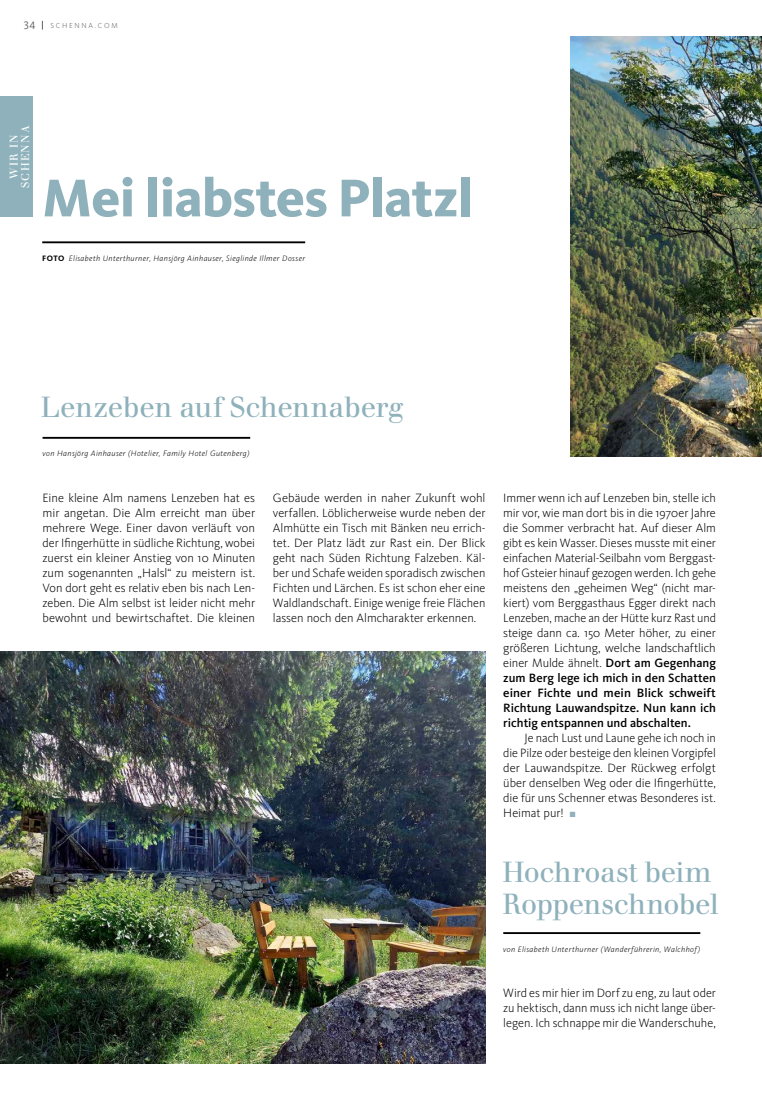
<style>
.page{position:relative;width:762px;height:1099px;background:#fff}
.page>*{position:absolute;margin:0;border:0;box-sizing:border-box;transform-origin:0 0}
.t1{font:800 55px "Kievit OT";letter-spacing:-.015em;color:#8eb1bb}
.t2{font:28.75px/31.2px "Walbaum";letter-spacing:-.01em;color:#8eb1bb}
.t3{font:300 12.5px/15px "Kievit OT";letter-spacing:-.005em;color:#000;text-align:justify}
.t4{font:11.25px/11.2px "Walbaum";letter-spacing:.11em;color:#fff;text-align:center}
.t5{font:11.25px "Kievit OT";color:#636362}
.t6{font:italic 300 8.12px "Kievit OT";letter-spacing:.045em;color:#000}
.t7{font:300 7.5px "Kievit OT";letter-spacing:.23em;color:#636362}
.s1{font-weight:700;font-style:normal}
.s2{font-weight:500}
.s3{color:#8eb1bb}
</style>
<div class="page">
<hr style="left:503px;top:932px;width:197px;height:2px;background:#000">
<hr style="left:43px;top:437px;width:207px;height:2px;background:#000">
<img style="left:571px;top:36px;width:191px;height:420px">
<img style="left:0;top:651px;width:485px;height:412px">
<hr style="left:42px;top:241px;width:263px;height:2px;background:#000">
<div style="left:0;top:96px;width:33px;height:121px;background:#8eb1bb"></div>
<p class="t5" style="left:24px;top:19px;width:13px">34</p>
<p class="t7" style="left:50px;top:22px;width:69px">SCHENNA.COM</p>
<p class="t4" style="left:8px;top:188px;width:64px;rotate:-90deg">WIR IN<br>SCHENNA</p>
<h1 class="t1" style="left:43px;top:165px;width:432px">Mei liabstes Platzl</h1>
<p class="t6" style="left:42px;top:254px;width:264px"><span class="s1">FOTO</span> Elisabeth Unterthurner, Hansjörg Ainhauser, Sieglinde Illmer Dosser</p>
<h2 class="t2" style="left:41px;top:392px;width:364px">Lenzeben auf Schennaberg</h2>
<p class="t6" style="left:43px;top:449px;width:208px">von Hansjörg Ainhauser (Hotelier, Family Hotel Gutenberg)</p>
<p class="t3" style="left:43px;top:490px;width:214px">Eine kleine Alm namens Lenzeben hat es mir angetan. Die Alm erreicht man über mehrere Wege. Einer davon verläuft von der Ifingerhütte in südliche Richtung, wobei zuerst ein kleiner Anstieg von 10 Minuten zum sogenannten „Halsl“ zu meistern ist.<br>Von dort geht es relativ eben bis nach Len&shy;zeben. Die Alm selbst ist leider nicht mehr bewohnt und bewirtschaftet. Die kleinen</p>
<p class="t3" style="left:273px;top:490px;width:214px">Gebäude werden in naher Zukunft wohl verfallen. Löblicherweise wurde neben der Almhütte ein Tisch mit Bänken neu errich&shy;tet. Der Platz lädt zur Rast ein. Der Blick geht nach Süden Richtung Falzeben. Käl&shy;ber und Schafe weiden sporadisch zwischen Fichten und Lärchen. Es ist schon eher eine Waldlandschaft. Einige wenige freie Flächen lassen noch den Almcharakter erkennen.</p>
<p class="t3" style="left:503px;top:490px;width:214px">Immer wenn ich auf Lenzeben bin, stelle ich mir vor, wie man dort bis in die 1970er Jahre die Sommer verbracht hat. Auf dieser Alm gibt es kein Wasser. Dieses musste mit einer einfachen Material-Seilbahn vom Berggast&shy;hof Gsteier hinauf gezogen werden. Ich gehe meistens den „geheimen Weg“ (nicht mar&shy;kiert) vom Berggasthaus Egger direkt nach Lenzeben, mache an der Hütte kurz Rast und steige dann ca. 150 Meter höher, zu einer größeren Lichtung, welche landschaftlich einer Mulde ähnelt. <span class="s2">Dort am Gegenhang zum Berg lege ich mich in den Schatten einer Fichte und mein Blick schweift Richtung Lauwandspitze. Nun kann ich richtig entspannen und abschalten.</span></p>
<p class="t3" style="left:503px;top:730px;width:214px;text-indent:21px">Je nach Lust und Laune gehe ich noch in die Pilze oder besteige den kleinen Vorgipfel der Lauwandspitze. Der Rückweg erfolgt über denselben Weg oder die Ifingerhütte, die für uns Schenner etwas Besonderes ist.<br>Heimat pur! <span class="s3">■</span></p>
<h2 class="t2" style="left:502px;top:857px;width:218px">Hochroast beim<br>Roppenschnobel</h2>
<p class="t6" style="left:503px;top:944px;width:199px">von Elisabeth Unterthurner (Wanderführerin, Walchhof)</p>
<p class="t3" style="left:503px;top:985px;width:214px">Wird es mir hier im Dorf zu eng, zu laut oder zu hektisch, dann muss ich nicht lange über&shy;legen. Ich schnappe mir die Wanderschuhe,</p>
</div>
